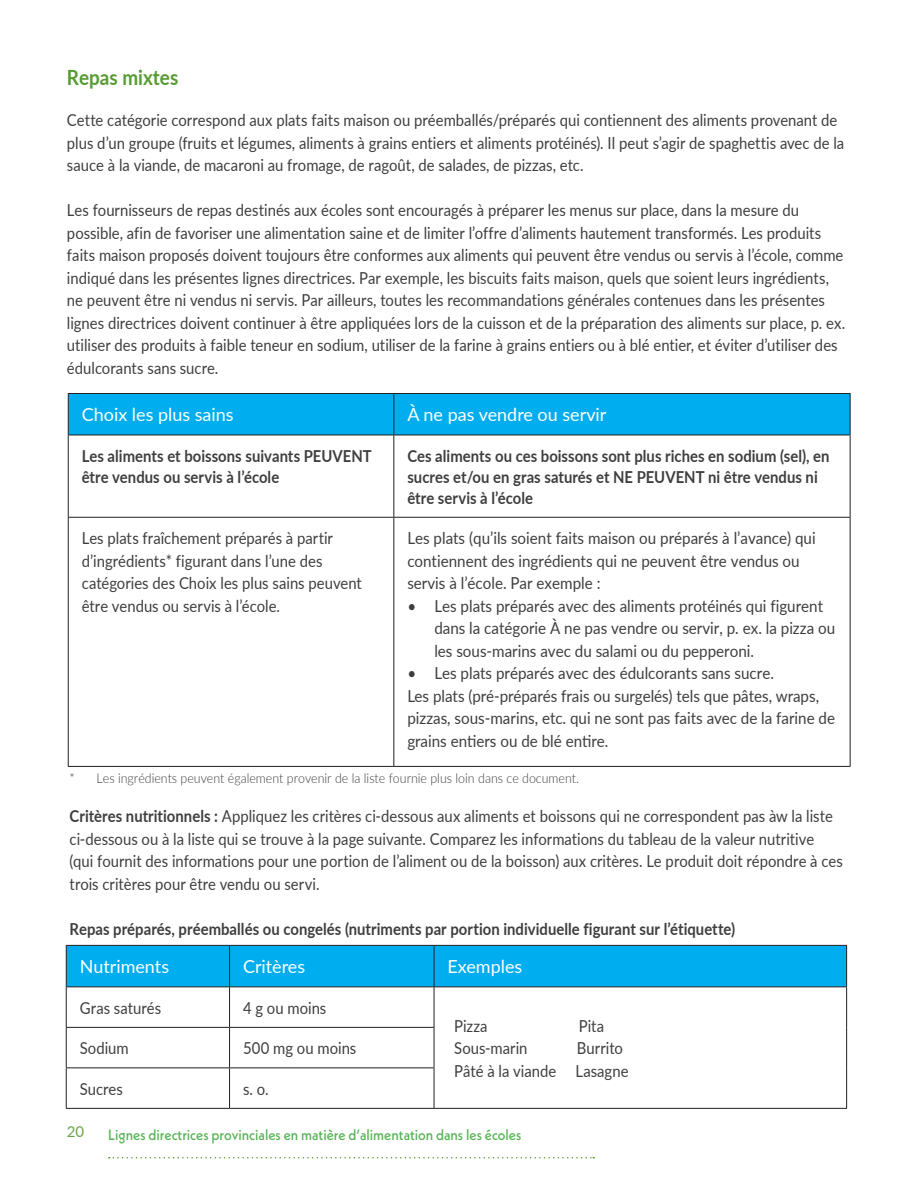
<style>
.page{position:relative;width:918px;height:1188px;background:#fff}
.page>*{position:absolute;margin:0;border:0;box-sizing:border-box;transform-origin:0 0}
.Sub_Section_Head{font:700 21px "Lato";color:#569b32;scale:.9 1}
.Table_Headers{font:18px "Lato";color:#fff}
.Text{font:16.5px/22.5px "Lato";color:#3e3e3f;scale:.9 1}
.Text-2{font:16.5px/22.5px "Lato";color:#3e3e3f;scale:.92 1}
.Text-3{font:700 16.5px/21px "Lato";letter-spacing:.005em;color:#3e3e3f;scale:.9 1}
.bullets{font:16.5px/22.5px "Lato";color:#3e3e3f;scale:.92 1}
.t1{font:500 15px "Neue Kabel";color:#56b455;scale:.92 1}
.t2{font:15px "Lato";color:#6ba547}
.small_type{font:300 13.5px "Lato";color:#3e3e3f;scale:.92 1}
.s1{font-weight:700}
</style>
<div class="page">
<svg style="left:109px;top:1157px;width:485px;height:2px"></svg>
<div style="left:67px;top:946px;width:779px;height:40px;background:#00aeef"></div>
<hr style="left:66px;top:945px;width:164px;height:1px;background:#231f20">
<hr style="left:66px;top:946px;width:1px;height:40px;background:#231f20">
<hr style="left:230px;top:945px;width:204px;height:1px;background:#231f20">
<hr style="left:229px;top:946px;width:1px;height:40px;background:#231f20">
<hr style="left:434px;top:945px;width:413px;height:1px;background:#231f20">
<hr style="left:434px;top:946px;width:1px;height:40px;background:#231f20">
<hr style="left:846px;top:946px;width:1px;height:40px;background:#231f20">
<hr style="left:66px;top:986px;width:164px;height:1px;background:#231f20">
<hr style="left:230px;top:986px;width:204px;height:1px;background:#231f20">
<hr style="left:434px;top:986px;width:413px;height:1px;background:#231f20">
<hr style="left:66px;top:987px;width:1px;height:40px;background:#231f20">
<hr style="left:229px;top:987px;width:1px;height:40px;background:#231f20">
<hr style="left:434px;top:987px;width:1px;height:40px;background:#231f20">
<hr style="left:846px;top:987px;width:1px;height:40px;background:#231f20">
<hr style="left:66px;top:1027px;width:164px;height:1px;background:#231f20">
<hr style="left:66px;top:1028px;width:1px;height:39px;background:#231f20">
<hr style="left:230px;top:1027px;width:204px;height:1px;background:#231f20">
<hr style="left:229px;top:1028px;width:1px;height:39px;background:#231f20">
<hr style="left:434px;top:1028px;width:1px;height:39px;background:#231f20">
<hr style="left:846px;top:1027px;width:1px;height:41px;background:#231f20">
<hr style="left:66px;top:1067px;width:164px;height:1px;background:#231f20">
<hr style="left:66px;top:1068px;width:1px;height:40px;background:#231f20">
<hr style="left:230px;top:1067px;width:204px;height:1px;background:#231f20">
<hr style="left:229px;top:1068px;width:1px;height:40px;background:#231f20">
<hr style="left:434px;top:1068px;width:1px;height:40px;background:#231f20">
<hr style="left:846px;top:1068px;width:1px;height:40px;background:#231f20">
<hr style="left:66px;top:1108px;width:164px;height:1px;background:#231f20">
<hr style="left:230px;top:1108px;width:204px;height:1px;background:#231f20">
<hr style="left:434px;top:1108px;width:413px;height:1px;background:#231f20">
<div style="left:69px;top:394px;width:781px;height:41px;background:#00aeef"></div>
<hr style="left:394px;top:393px;width:457px;height:1px;background:#231f20">
<hr style="left:850px;top:394px;width:1px;height:41px;background:#231f20">
<hr style="left:394px;top:435px;width:457px;height:1px;background:#231f20">
<hr style="left:68px;top:435px;width:1px;height:82px;background:#231f20">
<hr style="left:393px;top:435px;width:1px;height:82px;background:#231f20">
<hr style="left:850px;top:435px;width:1px;height:82px;background:#231f20">
<hr style="left:68px;top:517px;width:326px;height:1px;background:#231f20">
<hr style="left:68px;top:518px;width:1px;height:248px;background:#231f20">
<hr style="left:394px;top:517px;width:457px;height:1px;background:#231f20">
<hr style="left:393px;top:518px;width:1px;height:248px;background:#231f20">
<hr style="left:850px;top:518px;width:1px;height:248px;background:#231f20">
<hr style="left:68px;top:766px;width:326px;height:1px;background:#231f20">
<hr style="left:394px;top:766px;width:457px;height:1px;background:#231f20">
<hr style="left:68px;top:393px;width:326px;height:1px;background:#231f20">
<hr style="left:68px;top:394px;width:1px;height:41px;background:#231f20">
<hr style="left:393px;top:394px;width:1px;height:41px;background:#231f20">
<hr style="left:68px;top:435px;width:326px;height:1px;background:#231f20">
<p class="Sub_Section_Head" style="left:67px;top:62px;width:125px">Repas mixtes</p>
<p class="Text" style="left:67px;top:108px;width:865px">Cette catégorie correspond aux plats faits maison ou préemballés/préparés qui contiennent des aliments provenant de plus d’un groupe (fruits et légumes, aliments à grains entiers et aliments protéinés). Il peut s’agir de spaghettis avec de la sauce à la viande, de macaroni au fromage, de ragoût, de salades, de pizzas, etc.</p>
<p class="Text" style="left:67px;top:198px;width:866px">Les fournisseurs de repas destinés aux écoles sont encouragés à préparer les menus sur place, dans la mesure du possible, afin de favoriser une alimentation saine et de limiter l’offre d’aliments hautement transformés. Les produits faits maison proposés doivent toujours être conformes aux aliments qui peuvent être vendus ou servis à l’école, comme indiqué dans les présentes lignes directrices. Par exemple, les biscuits faits maison, quels que soient leurs ingrédients, ne peuvent être ni vendus ni servis. Par ailleurs, toutes les recommandations générales contenues dans les présentes lignes directrices doivent continuer à être appliquées lors de la cuisson et de la préparation des aliments sur place, p. ex. utiliser des produits à faible teneur en sodium, utiliser de la farine à grains entiers ou à blé entier, et éviter d’utiliser des édulcorants sans sucre.</p>
<p class="Table_Headers" style="left:82px;top:402px;width:153px">Choix les plus sains</p>
<p class="Table_Headers" style="left:407px;top:402px;width:201px">À ne pas vendre ou servir</p>
<p class="Text-3" style="left:82px;top:445px;width:324px">Les aliments et boissons suivants PEUVENT être vendus ou servis à l’école</p>
<p class="Text-3" style="left:407px;top:445px;width:471px">Ces aliments ou ces boissons sont plus riches en sodium (sel), en sucres et/ou en gras saturés et NE PEUVENT ni être vendus ni être servis à l’école</p>
<p class="Text" style="left:82px;top:526px;width:313px">Les plats fraîchement préparés à partir d’ingrédients* figurant dans l’une des catégories des Choix les plus sains peuvent être vendus ou servis à l’école.</p>
<p class="bullets" style="left:407px;top:526px;width:445px">Les plats (qu’ils soient faits maison ou préparés à l’avance) qui contiennent des ingrédients qui ne peuvent être vendus ou servis à l’école. Par exemple :</p>
<p class="Text-2" style="left:434px;top:594px;width:437px;text-indent:-27px">• Les plats préparés avec des aliments protéinés qui figurent dans la catégorie À ne pas vendre ou servir, p. ex. la pizza ou les sous-marins avec du salami ou du pepperoni.</p>
<p class="Text-2" style="left:407px;top:661px;width:400px">• Les plats préparés avec des édulcorants sans sucre.</p>
<p class="Text-2" style="left:407px;top:684px;width:467px">Les plats (pré-préparés frais ou surgelés) tels que pâtes, wraps, pizzas, sous-marins, etc. qui ne sont pas faits avec de la farine de grains entiers ou de blé entire.</p>
<p class="small_type" style="left:70px;top:769px;width:555px">* Les ingrédients peuvent également provenir de la liste fournie plus loin dans ce document.</p>
<p class="Text" style="left:70px;top:804px;width:861px"><span class="s1">Critères nutritionnels :</span> Appliquez les critères ci-dessous aux aliments et boissons qui ne correspondent pas àw la liste ci-dessous ou à la liste qui se trouve à la page suivante. Comparez les informations du tableau de la valeur nutritive<br>(qui fournit des informations pour une portion de l’aliment ou de la boisson) aux critères. Le produit doit répondre à ces trois critères pour être vendu ou servi.</p>
<p class="Text-3" style="left:70px;top:917px;width:741px">Repas préparés, préemballés ou congelés (nutriments par portion individuelle figurant sur l’étiquette)</p>
<p class="Table_Headers" style="left:80px;top:954px;width:91px">Nutriments</p>
<p class="Table_Headers" style="left:243px;top:954px;width:64px">Critères</p>
<p class="Table_Headers" style="left:448px;top:954px;width:76px">Exemples</p>
<p class="Text" style="left:80px;top:996px;width:92px">Gras saturés</p>
<p class="Text" style="left:243px;top:996px;width:94px">4 g ou moins</p>
<p class="Text" style="left:454px;top:1014px;width:39px">Pizza</p>
<p class="Text" style="left:579px;top:1014px;width:30px">Pita</p>
<p class="Text" style="left:454px;top:1036px;width:83px">Sous-marin</p>
<p class="Text" style="left:577px;top:1036px;width:53px">Burrito</p>
<p class="Text" style="left:454px;top:1059px;width:195px">Pâté à la viande Lasagne</p>
<p class="Text" style="left:80px;top:1036px;width:56px">Sodium</p>
<p class="Text" style="left:243px;top:1036px;width:127px">500 mg ou moins</p>
<p class="Text" style="left:80px;top:1077px;width:50px">Sucres</p>
<p class="Text" style="left:243px;top:1077px;width:30px">s. o.</p>
<p class="t2" style="left:67px;top:1121px;width:19px">20</p>
<p class="t1" style="left:108px;top:1125px;width:451px">Lignes directrices provinciales en matière d’alimentation dans les écoles</p>
</div>
